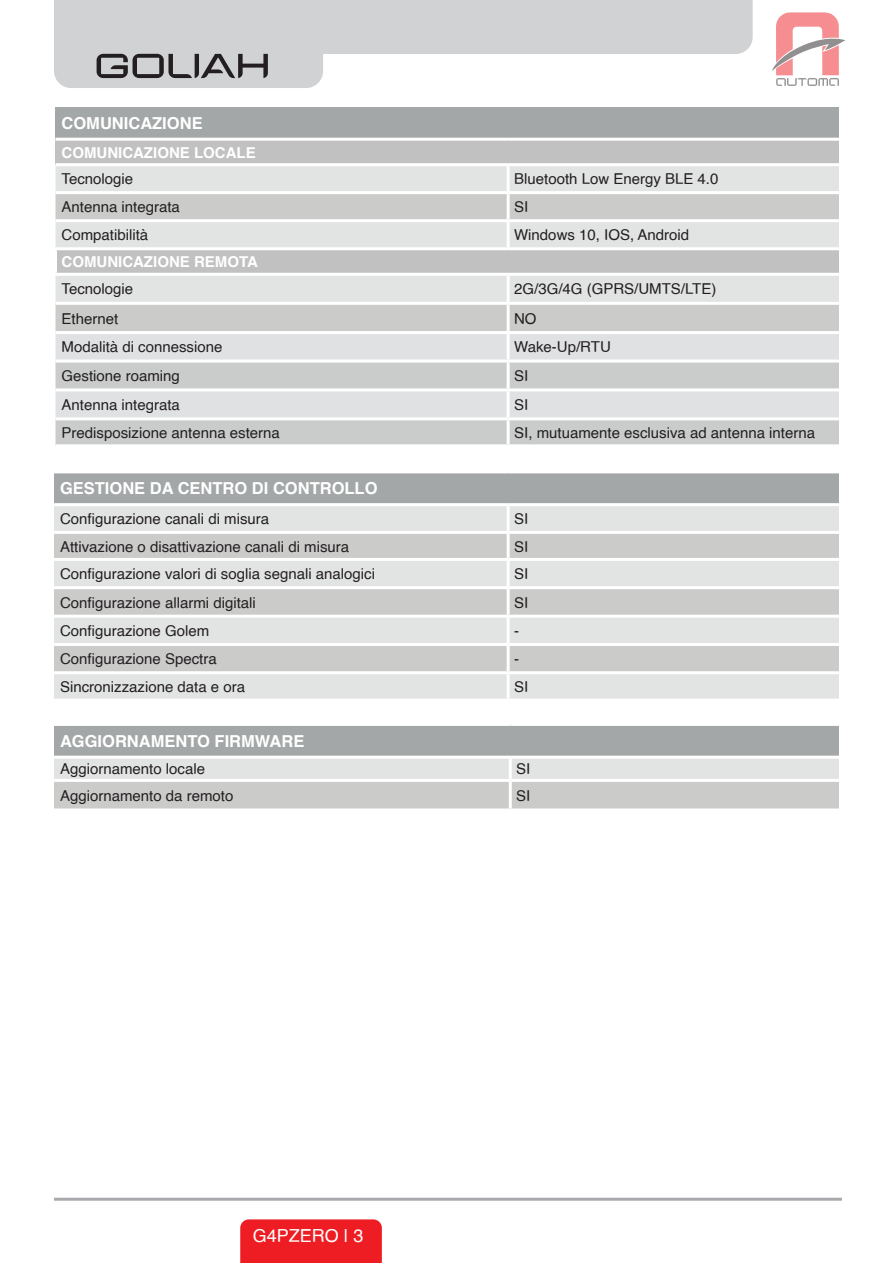
<style>
.page{position:relative;width:893px;height:1263px;background:#fff}
.page>*{position:absolute;margin:0;border:0;box-sizing:border-box;transform-origin:0 0}
.t1{font:18px "Helvetica";color:#fff}
.t2{font:700 16.5px "Helvetica";color:#fff}
.t3{font:15px "Helvetica";color:#231f20}
.t4{font:700 15px "Helvetica";color:#fff}
</style>
<div class="page">
<div style="left:240px;top:1219px;width:142px;height:44px;background:#ee1d23"></div>
<div style="left:56px;top:107px;width:783px;height:32px;background:#a4a7a7"></div>
<div style="left:56px;top:139px;width:783px;height:26px;background:#c1c1c1"></div>
<div style="left:56px;top:166px;width:783px;height:81px;background:#e2e3e3"></div>
<div style="left:56px;top:194px;width:783px;height:25px;background:#cbcbca"></div>
<div style="left:56px;top:249px;width:783px;height:25px;background:#c1c1c1"></div>
<svg style="left:56px;top:276px;width:783px;height:168px"></svg>
<hr style="left:56px;top:138px;width:452px;height:3px;background:#fff">
<hr style="left:508px;top:138px;width:331px;height:3px;background:#fff">
<hr style="left:56px;top:163px;width:452px;height:3px;background:#fff">
<hr style="left:508px;top:163px;width:331px;height:3px;background:#fff">
<hr style="left:507px;top:166px;width:3px;height:25px;background:#fff">
<hr style="left:56px;top:191px;width:452px;height:3px;background:#fff">
<hr style="left:508px;top:191px;width:331px;height:3px;background:#fff">
<hr style="left:507px;top:194px;width:3px;height:25px;background:#fff">
<hr style="left:56px;top:219px;width:452px;height:3px;background:#fff">
<hr style="left:508px;top:219px;width:331px;height:3px;background:#fff">
<hr style="left:507px;top:222px;width:3px;height:25px;background:#fff">
<hr style="left:507px;top:276px;width:3px;height:26px;background:#fff">
<hr style="left:56px;top:302px;width:452px;height:3px;background:#fff">
<hr style="left:508px;top:302px;width:331px;height:3px;background:#fff">
<hr style="left:507px;top:305px;width:3px;height:26px;background:#fff">
<hr style="left:56px;top:331px;width:452px;height:3px;background:#fff">
<hr style="left:508px;top:331px;width:331px;height:3px;background:#fff">
<hr style="left:507px;top:334px;width:3px;height:25px;background:#fff">
<hr style="left:56px;top:359px;width:452px;height:3px;background:#fff">
<hr style="left:508px;top:359px;width:331px;height:3px;background:#fff">
<hr style="left:507px;top:362px;width:3px;height:26px;background:#fff">
<hr style="left:56px;top:388px;width:452px;height:3px;background:#fff">
<hr style="left:508px;top:388px;width:331px;height:3px;background:#fff">
<hr style="left:507px;top:391px;width:3px;height:26px;background:#fff">
<hr style="left:56px;top:417px;width:452px;height:3px;background:#fff">
<hr style="left:508px;top:417px;width:331px;height:3px;background:#fff">
<hr style="left:507px;top:420px;width:3px;height:24px;background:#fff">
<hr style="left:54px;top:247px;width:454px;height:3px;background:#fff">
<hr style="left:54px;top:250px;width:3px;height:23px;background:#fff">
<hr style="left:508px;top:247px;width:331px;height:3px;background:#fff">
<hr style="left:54px;top:273px;width:454px;height:3px;background:#fff">
<hr style="left:508px;top:273px;width:331px;height:3px;background:#fff">
<div style="left:54px;top:472px;width:785px;height:33px;background:#a4a7a7"></div>
<svg style="left:54px;top:506px;width:785px;height:193px"></svg>
<hr style="left:54px;top:470px;width:454px;height:3px;background:#fff">
<hr style="left:508px;top:470px;width:331px;height:3px;background:#fff">
<hr style="left:54px;top:503px;width:454px;height:3px;background:#fff">
<hr style="left:508px;top:503px;width:331px;height:3px;background:#fff">
<hr style="left:507px;top:506px;width:3px;height:25px;background:#fff">
<hr style="left:54px;top:531px;width:454px;height:3px;background:#fff">
<hr style="left:508px;top:531px;width:331px;height:3px;background:#fff">
<hr style="left:507px;top:534px;width:3px;height:24px;background:#fff">
<hr style="left:54px;top:558px;width:454px;height:3px;background:#fff">
<hr style="left:508px;top:558px;width:331px;height:3px;background:#fff">
<hr style="left:507px;top:561px;width:3px;height:25px;background:#fff">
<hr style="left:54px;top:586px;width:454px;height:3px;background:#fff">
<hr style="left:508px;top:586px;width:331px;height:3px;background:#fff">
<hr style="left:507px;top:589px;width:3px;height:26px;background:#fff">
<hr style="left:54px;top:615px;width:454px;height:3px;background:#fff">
<hr style="left:508px;top:615px;width:331px;height:3px;background:#fff">
<hr style="left:507px;top:618px;width:3px;height:25px;background:#fff">
<hr style="left:54px;top:643px;width:454px;height:3px;background:#fff">
<hr style="left:508px;top:643px;width:331px;height:3px;background:#fff">
<hr style="left:507px;top:646px;width:3px;height:25px;background:#fff">
<hr style="left:54px;top:671px;width:454px;height:3px;background:#fff">
<hr style="left:508px;top:671px;width:331px;height:3px;background:#fff">
<hr style="left:507px;top:674px;width:3px;height:25px;background:#fff">
<div style="left:54px;top:724px;width:785px;height:33px;background:#a4a7a7"></div>
<svg style="left:54px;top:759px;width:785px;height:49px"></svg>
<hr style="left:54px;top:723px;width:456px;height:3px;background:#fff">
<hr style="left:510px;top:723px;width:329px;height:3px;background:#fff">
<hr style="left:54px;top:756px;width:456px;height:3px;background:#fff">
<hr style="left:510px;top:756px;width:329px;height:3px;background:#fff">
<hr style="left:509px;top:759px;width:3px;height:20px;background:#fff">
<hr style="left:54px;top:779px;width:456px;height:3px;background:#fff">
<hr style="left:510px;top:779px;width:329px;height:3px;background:#fff">
<hr style="left:509px;top:782px;width:3px;height:26px;background:#fff">
<hr style="left:54px;top:1198px;width:788px;height:3px;background:#a8a9ad">
<div style="left:54px;top:13px;width:269px;height:75px;background:#d1d2d4;border-radius:17px"></div>
<svg style="left:772px;top:12px;width:73px;height:74px"></svg>
<svg style="left:54px;top:0;width:699px;height:78px"></svg>
<p class="t2" style="left:62px;top:110px;width:143px">COMUNICAZIONE</p>
<p class="t4" style="left:62px;top:140px;width:196px">COMUNICAZIONE LOCALE</p>
<p class="t3" style="left:62px;top:167px;width:73px">Tecnologie</p>
<p class="t3" style="left:514px;top:167px;width:206px">Bluetooth Low Energy BLE 4.0</p>
<p class="t3" style="left:62px;top:195px;width:120px">Antenna integrata</p>
<p class="t3" style="left:514px;top:195px;width:16px">SI</p>
<p class="t3" style="left:62px;top:224px;width:88px">Compatibilità</p>
<p class="t3" style="left:514px;top:224px;width:177px">Windows 10, IOS, Android</p>
<p class="t4" style="left:62px;top:250px;width:198px">COMUNICAZIONE REMOTA</p>
<p class="t3" style="left:62px;top:278px;width:73px">Tecnologie</p>
<p class="t3" style="left:514px;top:278px;width:204px">2G/3G/4G (GPRS/UMTS/LTE)</p>
<p class="t3" style="left:62px;top:307px;width:58px">Ethernet</p>
<p class="t3" style="left:514px;top:307px;width:24px">NO</p>
<p class="t3" style="left:62px;top:336px;width:162px">Modalità di connessione</p>
<p class="t3" style="left:514px;top:336px;width:98px">Wake-Up/RTU</p>
<p class="t3" style="left:62px;top:364px;width:120px">Gestione roaming</p>
<p class="t3" style="left:514px;top:364px;width:16px">SI</p>
<p class="t3" style="left:62px;top:393px;width:120px">Antenna integrata</p>
<p class="t3" style="left:514px;top:393px;width:16px">SI</p>
<p class="t3" style="left:62px;top:421px;width:220px">Predisposizione antenna esterna</p>
<p class="t3" style="left:514px;top:421px;width:302px">SI, mutuamente esclusiva ad antenna interna</p>
<p class="t2" style="left:60px;top:475px;width:319px">GESTIONE DA CENTRO DI CONTROLLO</p>
<p class="t3" style="left:60px;top:507px;width:211px">Configurazione canali di misura</p>
<p class="t3" style="left:514px;top:507px;width:16px">SI</p>
<p class="t3" style="left:60px;top:535px;width:291px">Attivazione o disattivazione canali di misura</p>
<p class="t3" style="left:514px;top:535px;width:16px">SI</p>
<p class="t3" style="left:60px;top:562px;width:317px">Configurazione valori di soglia segnali analogici</p>
<p class="t3" style="left:514px;top:562px;width:16px">SI</p>
<p class="t3" style="left:60px;top:591px;width:197px">Configurazione allarmi digitali</p>
<p class="t3" style="left:514px;top:591px;width:16px">SI</p>
<p class="t3" style="left:60px;top:619px;width:151px">Configurazione Golem</p>
<p class="t3" style="left:514px;top:619px;width:6px">-</p>
<p class="t3" style="left:60px;top:647px;width:158px">Configurazione Spectra</p>
<p class="t3" style="left:514px;top:647px;width:6px">-</p>
<p class="t3" style="left:60px;top:675px;width:187px">Sincronizzazione data e ora</p>
<p class="t3" style="left:514px;top:675px;width:16px">SI</p>
<p class="t2" style="left:60px;top:728px;width:246px">AGGIORNAMENTO FIRMWARE</p>
<p class="t3" style="left:60px;top:757px;width:147px">Aggiornamento locale</p>
<p class="t3" style="left:516px;top:757px;width:16px">SI</p>
<p class="t3" style="left:60px;top:784px;width:175px">Aggiornamento da remoto</p>
<p class="t3" style="left:516px;top:784px;width:16px">SI</p>
<p class="t1" style="left:253px;top:1222px;width:112px">G4PZERO | 3</p>
</div>
